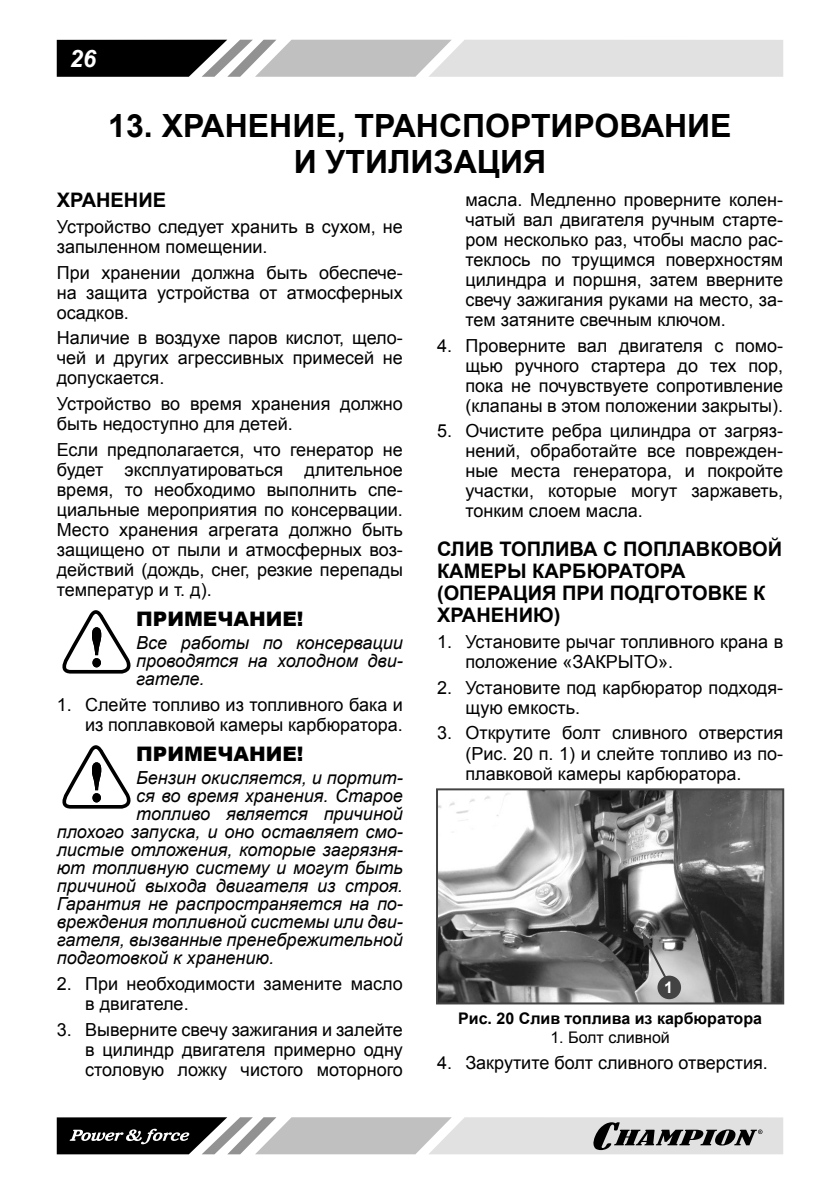
<style>
.page{position:relative;width:840px;height:1191px;background:#fff}
.page>*{position:absolute;margin:0;border:0;box-sizing:border-box;transform-origin:0 0}
.t1{font:700 32px/36px "Arial";color:#000;text-align:center}
.t2{font:italic 700 24px "Arial";color:#fff}
.t3{font:700 20px/22px "Arial";color:#000}
.t4{font:900 20px "Arial";color:#000}
.t5{font:18px/20px "Arial";color:#000;text-align:justify}
.t6{font:italic 18px/18px "Arial";color:#000;text-align:justify}
.t7{font:700 16px "Arial";color:#000}
.t8{font:16px "Arial";color:#000}
.t9{font:700 16px "Arial";color:#fff}
</style>
<div class="page">
<svg style="left:57px;top:40px;width:725px;height:37px;background:#aaa"></svg>
<svg style="left:57px;top:1117px;width:725px;height:37px;background:#a1a1a1"></svg>
<svg style="left:62px;top:610px;width:69px;height:63px"></svg>
<svg style="left:62px;top:745px;width:69px;height:63px"></svg>
<img style="left:439px;top:791px;width:341px;height:210px">
<div style="left:436px;top:788px;width:347px;height:216px;border:2px solid #434343"></div>
<div style="left:657px;top:975px;width:23px;height:24px;background:#434343;border-radius:50%"></div>
<svg style="left:641px;top:932px;width:27px;height:48px"></svg>
<h2 class="t2" style="left:70px;top:44px;width:28px">26</h2>
<h1 class="t1" style="left:108px;top:108px;width:624px">13. ХРАНЕНИЕ, ТРАНСПОРТИРОВАНИЕ<br>И УТИЛИЗАЦИЯ</h1>
<p class="t3" style="left:57px;top:190px;width:111px">ХРАНЕНИЕ</p>
<p class="t5" style="left:57px;top:217px;width:347px">Устройство следует хранить в сухом, не запыленном помещении.</p>
<p class="t5" style="left:57px;top:263px;width:347px">При хранении должна быть обеспече&shy;на защита устройства от атмосферных осадков.</p>
<p class="t5" style="left:57px;top:328px;width:347px">Наличие в воздухе паров кислот, щело&shy;чей и других агрессивных примесей не допускается.</p>
<p class="t5" style="left:57px;top:394px;width:347px">Устройство во время хранения должно быть недоступно для детей.</p>
<p class="t5" style="left:57px;top:440px;width:347px">Если предполагается, что генератор не будет эксплуатироваться длительное время, то необходимо выполнить спе&shy;циальные мероприятия по консервации.<br>Место хранения агрегата должно быть защищено от пыли и атмосферных воз&shy;действий (дождь, снег, резкие перепады температур и т. д).</p>
<p class="t4" style="left:136px;top:604px;width:169px">ПРИМЕЧАНИЕ!</p>
<p class="t6" style="left:136px;top:634px;width:268px">Все работы по консервации проводятся на холодном дви&shy;гателе.</p>
<p class="t5" style="left:57px;top:695px;width:347px;text-align:right">1. Слейте топливо из топливного бака и из поплавковой камеры карбюратора.</p>
<p class="t4" style="left:136px;top:739px;width:169px">ПРИМЕЧАНИЕ!</p>
<p class="t6" style="left:136px;top:769px;width:268px">Бензин окисляется, и портит-</p>
<p class="t6" style="left:136px;top:787px;width:268px">ся во время хранения. Старое</p>
<p class="t6" style="left:136px;top:805px;width:268px">топливо является причиной</p>
<p class="t6" style="left:57px;top:823px;width:347px">плохого запуска, и оно оставляет смо-</p>
<p class="t6" style="left:57px;top:841px;width:347px">листые отложения, которые загрязня-</p>
<p class="t6" style="left:57px;top:859px;width:347px">ют топливную систему и могут быть</p>
<p class="t6" style="left:57px;top:877px;width:347px">причиной выхода двигателя из строя.</p>
<p class="t6" style="left:57px;top:895px;width:347px">Гарантия не распространяется на по-</p>
<p class="t6" style="left:57px;top:913px;width:347px">вреждения топливной системы или дви-</p>
<p class="t6" style="left:57px;top:931px;width:347px">гателя, вызванные пренебрежительной</p>
<p class="t6" style="left:57px;top:949px;width:219px">подготовкой к хранению.</p>
<p class="t5" style="left:85px;top:974px;width:319px;text-indent:-28px">2. При необходимости замените масло в двигателе.</p>
<p class="t5" style="left:85px;top:1019px;width:319px;text-indent:-28px">3. Выверните свечу зажигания и залейте в цилиндр двигателя примерно одну столовую ложку чистого моторного</p>
<p class="t5" style="left:465px;top:190px;width:319px">масла. Медленно проверните колен&shy;чатый вал двигателя ручным старте&shy;ром несколько раз, чтобы масло рас&shy;теклось по трущимся поверхностям цилиндра и поршня, затем вверните свечу зажигания руками на место, за&shy;тем затяните свечным ключом.</p>
<p class="t5" style="left:465px;top:335px;width:319px;text-indent:-28px">4. Проверните вал двигателя с помо&shy;щью ручного стартера до тех пор, пока не почувствуете сопротивление (клапаны в этом положении закрыты).</p>
<p class="t5" style="left:465px;top:421px;width:319px;text-indent:-28px">5. Очистите ребра цилиндра от загряз&shy;нений, обработайте все поврежден&shy;ные места генератора, и покройте участки, которые могут заржаветь, тонким слоем масла.</p>
<p class="t3" style="left:437px;top:539px;width:346px">СЛИВ ТОПЛИВА С ПОПЛАВКОВОЙ<br>КАМЕРЫ КАРБЮРАТОРА (ОПЕРАЦИЯ ПРИ ПОДГОТОВКЕ К<br>ХРАНЕНИЮ)</p>
<p class="t5" style="left:465px;top:632px;width:319px;text-indent:-28px">1. Установите рычаг топливного крана в положение «ЗАКРЫТО».</p>
<p class="t5" style="left:465px;top:677px;width:319px;text-indent:-28px">2. Установите под карбюратор подходя&shy;щую емкость.</p>
<p class="t5" style="left:465px;top:723px;width:319px;text-indent:-28px">3. Открутите болт сливного отверстия (Рис. 20 п. 1) и слейте топливо из по&shy;плавковой камеры карбюратора.</p>
<p class="t9" style="left:663px;top:978px;width:10px">1</p>
<p class="t7" style="left:458px;top:1007px;width:305px">Рис. 20 Слив топлива из карбюратора</p>
<p class="t8" style="left:550px;top:1026px;width:121px">1. Болт сливной</p>
<p class="t5" style="left:437px;top:1052px;width:332px">4. Закрутите болт сливного отверстия.</p>
</div>
